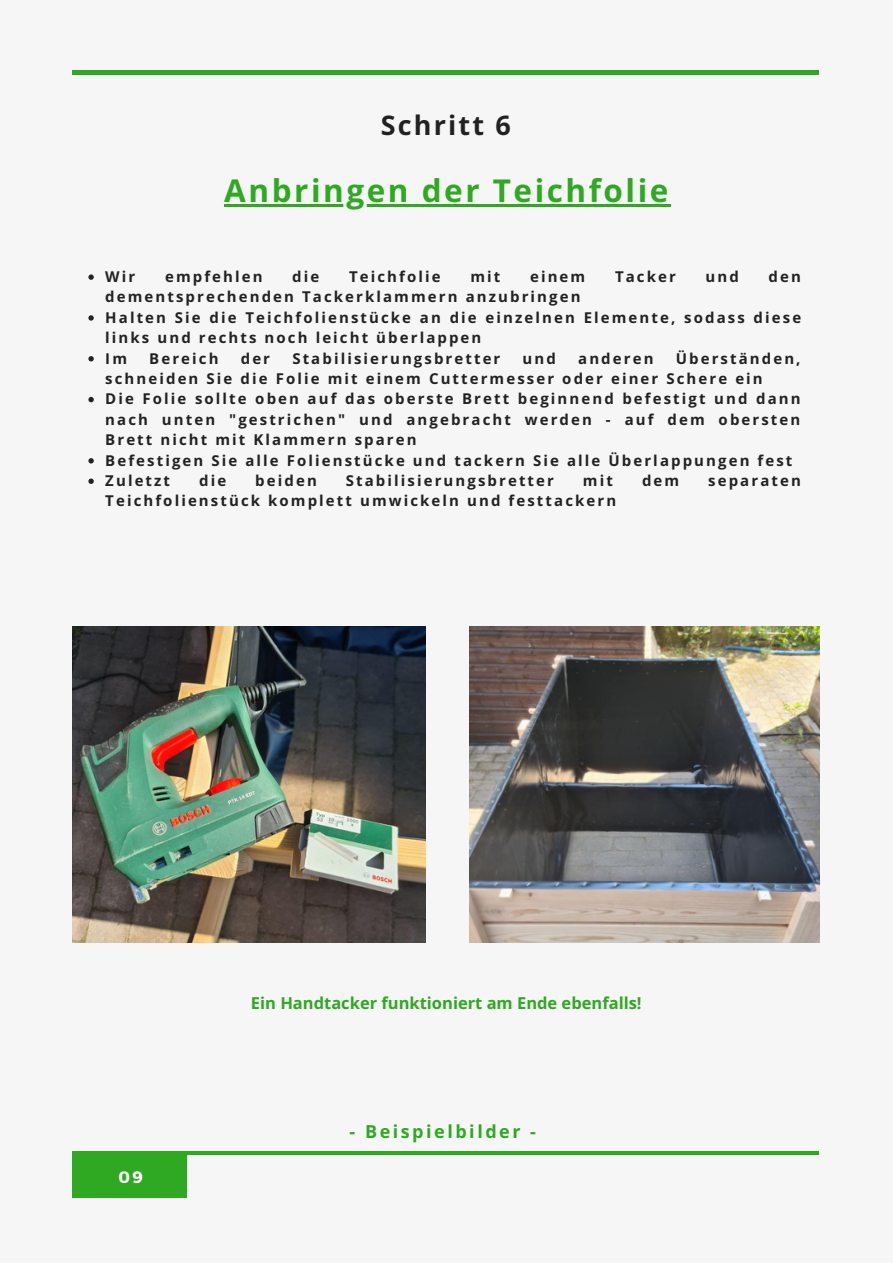
<style>
.page{position:relative;width:893px;height:1264px;background:#fff}
.page>*{position:absolute;margin:0;border:0;box-sizing:border-box;transform-origin:0 0}
.t1{font:700 31.5px "Open Sans Hebrew";letter-spacing:.08em;color:#2ea921}
.t2{font:700 27px "Open Sans Hebrew";letter-spacing:.08em;color:#222}
.t3{font:700 18px "Open Sans Hebrew";letter-spacing:.14em;color:#2ea921}
.t4{font:700 16.5px "Open Sans Hebrew";color:#2ea921}
.t5{font:700 16.5px "Montserrat";color:#fff}
.t6{font:700 15px/20.4px "Open Sans Hebrew";letter-spacing:.14em;color:#222}
</style>
<div class="page">
<div style="left:0;top:0;width:892px;height:1262px;background:#f6f6f6"></div>
<hr style="left:72px;top:71px;width:747px;height:3px;background:#2ea921">
<div style="left:72px;top:1151px;width:115px;height:46px;background:#2ea921"></div>
<hr style="left:72px;top:1151px;width:747px;height:3px;background:#2ea921">
<svg style="left:88px;top:274px;width:6px;height:6px"></svg>
<svg style="left:88px;top:315px;width:6px;height:5px"></svg>
<svg style="left:88px;top:356px;width:6px;height:5px"></svg>
<svg style="left:88px;top:397px;width:6px;height:5px"></svg>
<svg style="left:88px;top:458px;width:6px;height:5px"></svg>
<svg style="left:88px;top:478px;width:6px;height:6px"></svg>
<hr style="left:224px;top:204px;width:446px;height:3px;background:#2ea921">
<img style="left:72px;top:626px;width:353px;height:316px">
<img style="left:469px;top:626px;width:350px;height:316px">
<p class="t2" style="left:381px;top:106px;width:132px">Schritt 6</p>
<p class="t1" style="left:224px;top:168px;width:445px">Anbringen der Teichfolie</p>
<p class="t6" style="left:105px;top:266px;width:32px">Wir</p>
<p class="t6" style="left:165px;top:266px;width:99px">empfehlen</p>
<p class="t6" style="left:292px;top:266px;width:29px">die</p>
<p class="t6" style="left:349px;top:266px;width:93px">Teichfolie</p>
<p class="t6" style="left:470px;top:266px;width:31px">mit</p>
<p class="t6" style="left:530px;top:266px;width:57px">einem</p>
<p class="t6" style="left:615px;top:266px;width:62px">Tacker</p>
<p class="t6" style="left:705px;top:266px;width:35px">und</p>
<p class="t6" style="left:768px;top:266px;width:34px">den</p>
<p class="t6" style="left:105px;top:286px;width:476px">dementsprechenden Tackerklammern anzubringen</p>
<p class="t6" style="left:105px;top:307px;width:697px">Halten Sie die Teichfolienstücke an die einzelnen Elemente, sodass diese links und rechts noch leicht überlappen</p>
<p class="t6" style="left:105px;top:347px;width:23px">Im</p>
<p class="t6" style="left:149px;top:347px;width:71px">Bereich</p>
<p class="t6" style="left:241px;top:347px;width:31px">der</p>
<p class="t6" style="left:292px;top:347px;width:209px">Stabilisierungsbretter</p>
<p class="t6" style="left:522px;top:347px;width:35px">und</p>
<p class="t6" style="left:578px;top:347px;width:77px">anderen</p>
<p class="t6" style="left:105px;top:347px;width:696px;text-indent:570px">Überständen, schneiden Sie die Folie mit einem Cuttermesser oder einer Schere ein</p>
<p class="t6" style="left:105px;top:388px;width:696px;text-align:justify">Die Folie sollte oben auf das oberste Brett beginnend befestigt und dann nach unten "gestrichen" und angebracht werden - auf dem obersten Brett nicht mit Klammern sparen</p>
<p class="t6" style="left:105px;top:449px;width:688px">Befestigen Sie alle Folienstücke und tackern Sie alle Überlappungen fest</p>
<p class="t6" style="left:105px;top:470px;width:66px">Zuletzt</p>
<p class="t6" style="left:199px;top:470px;width:29px">die</p>
<p class="t6" style="left:255px;top:470px;width:63px">beiden</p>
<p class="t6" style="left:346px;top:470px;width:209px">Stabilisierungsbretter</p>
<p class="t6" style="left:583px;top:470px;width:31px">mit</p>
<p class="t6" style="left:642px;top:470px;width:39px">dem</p>
<p class="t6" style="left:708px;top:470px;width:94px">separaten</p>
<p class="t6" style="left:105px;top:490px;width:512px">Teichfolienstück komplett umwickeln und festtackern</p>
<p class="t4" style="left:251px;top:991px;width:392px">Ein Handtacker funktioniert am Ende ebenfalls!</p>
<p class="t5" style="left:119px;top:1165px;width:26px">09</p>
<p class="t3" style="left:349px;top:1119px;width:188px">- Beispielbilder -</p>
</div>
